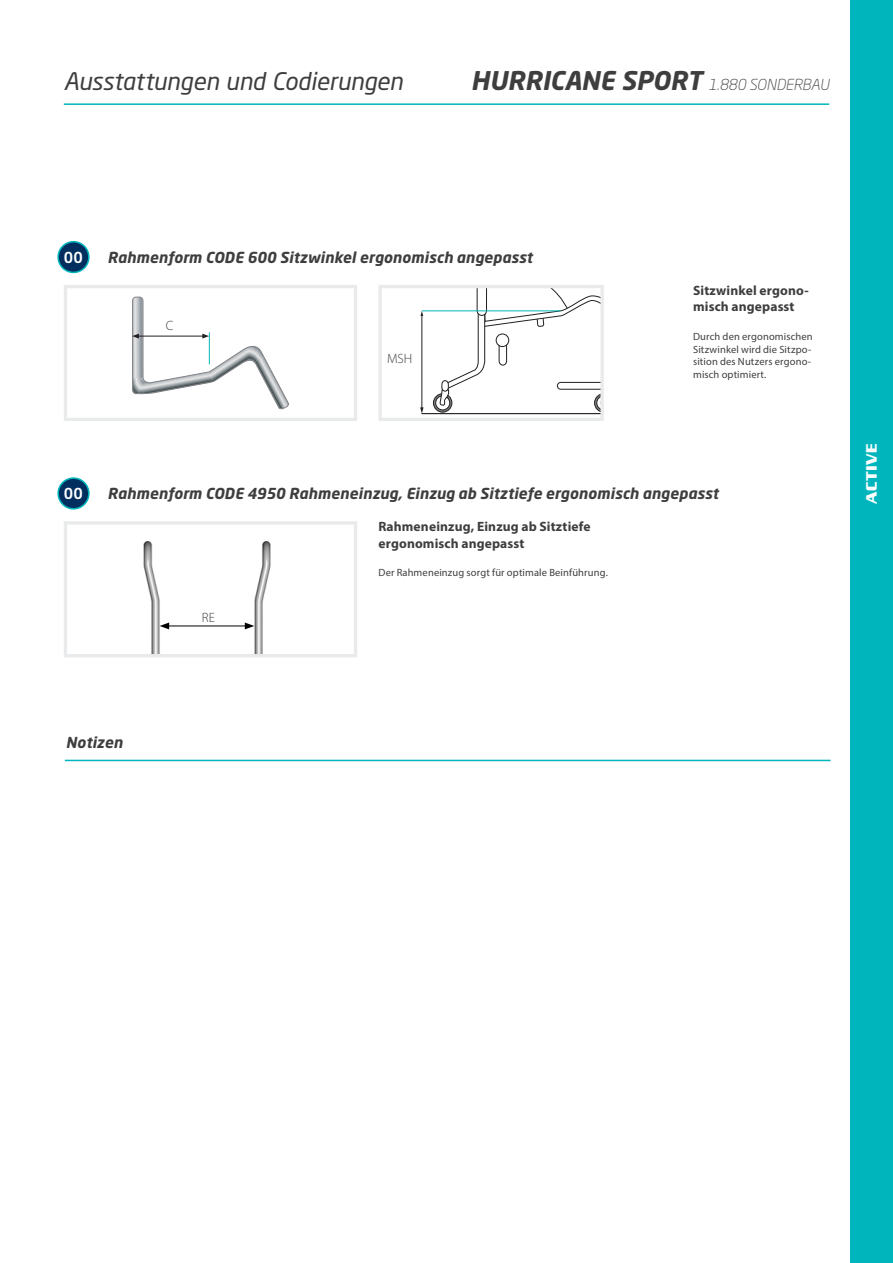
<style>
.page{position:relative;width:893px;height:1263px;background:#fff}
.page>*{position:absolute;margin:0;border:0;box-sizing:border-box;transform-origin:0 0}
.t1{font:italic 700 25.5px "Neo Sans Std";color:#3e3e3f}
.t2{font:italic 24px "Neo Sans Std";letter-spacing:-.005em;color:#3e3e3f}
.t3{font:italic 700 15px "Neo Sans Std";letter-spacing:.01em;color:#3e3e3f}
.t4{font:700 15px "Enter Sansman";letter-spacing:.015em;color:#fff}
.t5{font:500 15px "Neo Sans Std";color:#fff}
.t6{font:700 13.5px/16.2px "Myriad Pro";letter-spacing:.01em;color:#3e3e3f}
.t7{font:300 13.5px "Myriad Pro";color:#3e3e3f}
.t8{font:10.5px/12.6px "Myriad Pro";letter-spacing:.015em;color:#3e3e3f}
.s1{font-weight:300;font-size:15px}
</style>
<div class="page">
<div style="left:850px;top:0;width:43px;height:1263px;background:#00b6bc"></div>
<hr style="left:64px;top:103px;width:765px;height:2px;background:#00b6bc">
<div style="left:58px;top:242px;width:31px;height:30px;background:#002e5e;border-radius:50%"></div>
<div style="left:57px;top:241px;width:33px;height:32px;border:2px solid #00b6bc;border-radius:50%"></div>
<svg style="left:132px;top:297px;width:157px;height:112px"></svg>
<div style="left:64px;top:285px;width:293px;height:136px;border:3px solid #e9eaeb"></div>
<svg style="left:420px;top:289px;width:180px;height:126px"></svg>
<div style="left:378px;top:285px;width:226px;height:136px;border:3px solid #e9eaeb"></div>
<div style="left:58px;top:478px;width:31px;height:31px;background:#002e5e;border-radius:50%"></div>
<div style="left:57px;top:477px;width:33px;height:32px;border:2px solid #00b6bc;border-radius:50%"></div>
<img style="left:143px;top:541px;width:128px;height:112px">
<div style="left:64px;top:521px;width:293px;height:136px;border:3px solid #e9eaeb"></div>
<hr style="left:167px;top:626px;width:80px;height:1px;background:#000002">
<svg style="left:160px;top:622px;width:9px;height:7px"></svg>
<svg style="left:245px;top:622px;width:9px;height:7px"></svg>
<hr style="left:65px;top:760px;width:765px;height:1px;background:#00b6bc">
<h2 class="t2" style="left:64px;top:66px;width:341px">Ausstattungen und Codierungen</h2>
<h1 class="t1" style="left:471px;top:64px;width:360px">HURRICANE SPORT <span class="s1">1.880 SONDERBAU</span></h1>
<h3 class="t5" style="left:64px;top:248px;width:21px">00</h3>
<h3 class="t3" style="left:108px;top:248px;width:426px">Rahmenform CODE 600 Sitzwinkel ergonomisch angepasst</h3>
<p class="t7" style="left:166px;top:318px;width:9px">C</p>
<p class="t7" style="left:387px;top:351px;width:27px">MSH</p>
<p class="t6" style="left:693px;top:282px;width:117px">Sitzwinkel ergono&shy;misch angepasst</p>
<p class="t8" style="left:693px;top:330px;width:121px">Durch den ergonomischen<br>Sitzwinkel wird die Sitzpo&shy;sition des Nutzers ergono&shy;misch optimiert.</p>
<h3 class="t5" style="left:64px;top:484px;width:21px">00</h3>
<h3 class="t3" style="left:108px;top:484px;width:612px">Rahmenform CODE 4950 Rahmeneinzug, Einzug ab Sitztiefe ergonomisch angepasst</h3>
<p class="t6" style="left:378px;top:518px;width:214px">Rahmeneinzug, Einzug ab Sitztiefe ergonomisch angepasst</p>
<p class="t8" style="left:378px;top:566px;width:231px">Der Rahmeneinzug sorgt für optimale Beinführung.</p>
<p class="t7" style="left:202px;top:610px;width:15px">RE</p>
<h3 class="t3" style="left:66px;top:732px;width:58px">Notizen</h3>
<h3 class="t4" style="left:863px;top:504px;width:62px;rotate:-90deg">ACTIVE</h3>
</div>
